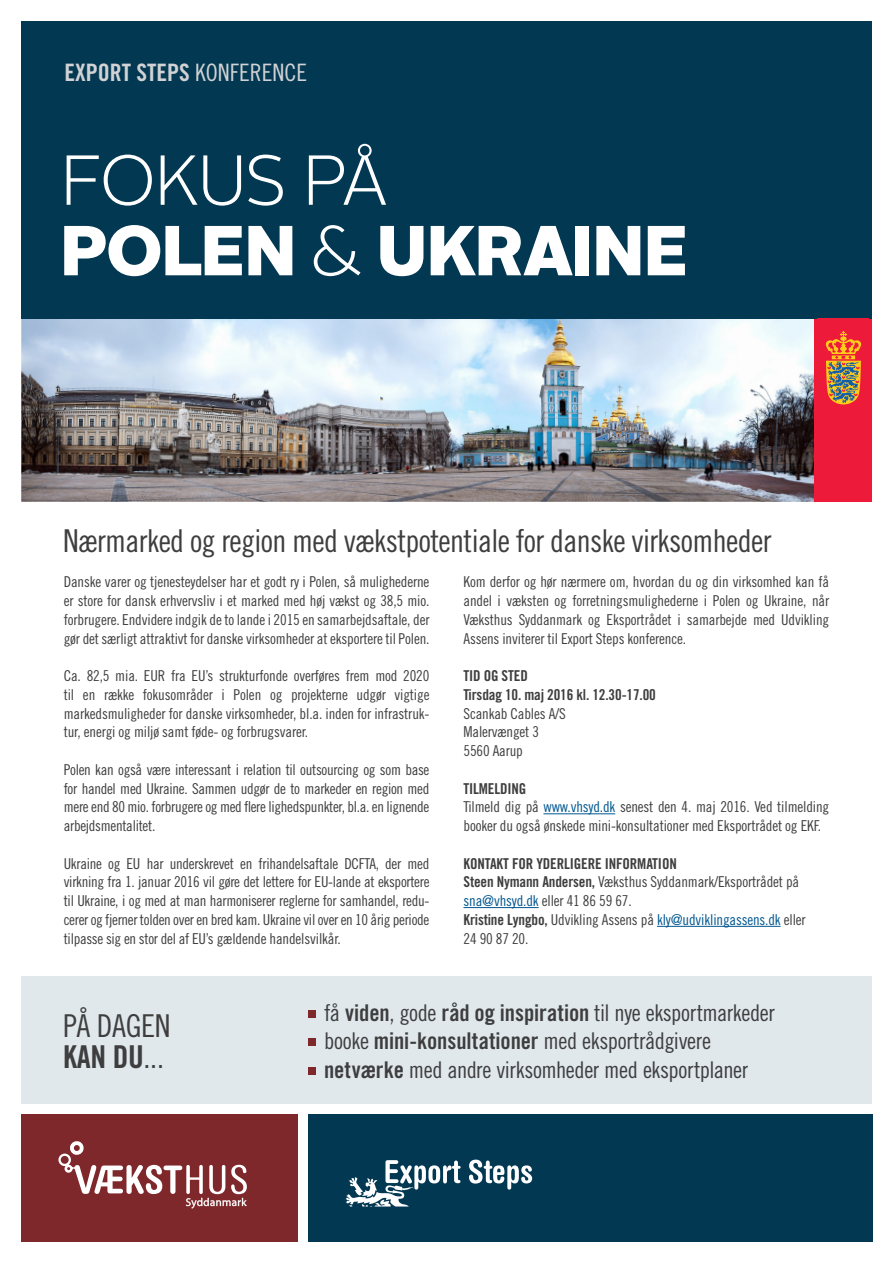
<style>
.page{position:relative;width:893px;height:1263px;background:#fff}
.page>*{position:absolute;margin:0;border:0;box-sizing:border-box;transform-origin:0 0}
.t1{font:900 70.5px/70.5px "Alright Sans";letter-spacing:-.015em;color:#fff}
.t2{font:31.5px "Trade Gothic LT Std Cn 18";letter-spacing:-.02em;color:#3e3e3f}
.t3{font:31.5px "Trade Gothic LT Std Bd Cn 20";color:#3e3e3f}
.t4{font:24px "Trade Gothic LT Std Bd Cn 20";color:#d1d2d4}
.t5{font:23.1px/28.7px "Trade Gothic LT Std Cn 18";letter-spacing:-.015em;color:#3e3e3f}
.t6{font:15px/18.8px "Trade Gothic LT Std Cn 18";letter-spacing:-.01em;color:#3e3e3f;text-align:justify}
.t7{font:15px/18.8px "Trade Gothic LT Std Bd Cn 20";letter-spacing:-.01em;color:#3e3e3f}
.s1{font-family:"Trade Gothic LT Std Cn 18"}
.s2{font-weight:300}
.s3{color:#005790}
.s4{font-family:"Trade Gothic LT Std Bd Cn 20"}
</style>
<div class="page">
<img style="left:21px;top:319px;width:793px;height:183px">
<div style="left:308px;top:1114px;width:277px;height:128px;background:#033852"></div>
<div style="left:21px;top:1114px;width:277px;height:128px;background:#7f282b"></div>
<svg style="left:58px;top:1141px;width:189px;height:67px"></svg>
<div style="left:21px;top:21px;width:851px;height:298px;background:#033852"></div>
<div style="left:21px;top:976px;width:851px;height:127px;background:#e1e8ec"></div>
<div style="left:308px;top:1010px;width:8px;height:7px;background:#7f282b"></div>
<div style="left:308px;top:1038px;width:8px;height:8px;background:#7f282b"></div>
<div style="left:308px;top:1067px;width:8px;height:7px;background:#7f282b"></div>
<svg style="left:346px;top:1160px;width:115px;height:47px"></svg>
<svg style="left:469px;top:1159px;width:63px;height:30px"></svg>
<div style="left:568px;top:1114px;width:304px;height:127px;background:#033852"></div>
<div style="left:814px;top:319px;width:58px;height:183px;background:#ed1a3a"></div>
<svg style="left:825px;top:331px;width:37px;height:73px"></svg>
<hr style="left:543px;top:813px;width:72px;height:1px;background:#005790">
<hr style="left:463px;top:907px;width:76px;height:1px;background:#005790">
<hr style="left:657px;top:926px;width:124px;height:1px;background:#005790">
<h3 class="t4" style="left:64px;top:58px;width:244px">EXPORT STEPS <span class="s1">KONFERENCE</span></h3>
<h1 class="t1" style="left:60px;top:145px;width:629px"><span class="s2">FOKUS PÅ<br></span>POLEN <span class="s2">&amp;</span> UKRAINE</h1>
<h2 class="t2" style="left:63px;top:522px;width:710px">Nærmarked og region med vækstpotentiale for danske virksomheder</h2>
<p class="t6" style="left:64px;top:572px;width:367px">Danske varer og tjenesteydelser har et godt ry i Polen, så mulighederne er store for dansk erhvervsliv i et marked med høj vækst og 38,5 mio. forbrugere. Endvidere indgik de to lande i 2015 en samarbejdsaftale, der gør det særligt attraktivt for danske virksomheder at eksportere til Polen.</p>
<p class="t6" style="left:64px;top:666px;width:367px">Ca. 82,5 mia. EUR fra EU’s strukturfonde overføres frem mod 2020 til en række fokusområder i Polen og projekterne udgør vigtige markedsmuligheder for danske virksomheder, bl.a. inden for infrastruk&shy;tur, energi og miljø samt føde- og forbrugsvarer.</p>
<p class="t6" style="left:64px;top:760px;width:367px">Polen kan også være interessant i relation til outsourcing og som base for handel med Ukraine. Sammen udgør de to markeder en region med mere end 80 mio. forbrugere og med flere lighedspunkter, bl.a. en lignende arbejdsmentalitet.</p>
<p class="t6" style="left:64px;top:854px;width:367px">Ukraine og EU har underskrevet en frihandelsaftale DCFTA, der med virkning fra 1. januar 2016 vil gøre det lettere for EU-lande at eksportere til Ukraine, i og med at man harmoniserer reglerne for samhandel, redu&shy;cerer og fjerner tolden over en bred kam. Ukraine vil over en 10 årig periode tilpasse sig en stor del af EU’s gældende handelsvilkår.</p>
<p class="t6" style="left:463px;top:572px;width:367px">Kom derfor og hør nærmere om, hvordan du og din virksomhed kan få andel i væksten og forretningsmulighederne i Polen og Ukraine, når Væksthus Syddanmark og Eksportrådet i samarbejde med Udvikling Assens inviterer til Export Steps konference.</p>
<p class="t7" style="left:463px;top:666px;width:194px">TID OG STED<br>Tirsdag 10. maj 2016 kl. 12.30-17.00</p>
<p class="t6" style="left:463px;top:704px;width:104px;text-align:left">Scankab Cables A/S<br>Malervænget 3<br>5560 Aarup</p>
<p class="t7" style="left:463px;top:779px;width:64px">TILMELDING</p>
<p class="t6" style="left:463px;top:797px;width:367px">Tilmeld dig på <span class="s3">www.vhsyd.dk</span> senest den 4. maj 2016. Ved tilmelding booker du også ønskede mini-konsultationer med Eksportrådet og EKF.</p>
<p class="t7" style="left:463px;top:854px;width:215px">KONTAKT FOR YDERLIGERE INFORMATION</p>
<p class="t6" style="left:463px;top:872px;width:344px;text-align:left"><span class="s4">Steen Nymann Andersen,</span> Væksthus Syddanmark/Eksportrådet på <span class="s3">sna@vhsyd.dk</span> eller 41 86 59 67.<br><span class="s4">Kristine Lyngbo,</span> Udvikling Assens på <span class="s3">kly@udviklingassens.dk</span> eller 24 90 87 20.</p>
<h2 class="t2" style="left:63px;top:1007px;width:109px">PÅ DAGEN</h2>
<h2 class="t3" style="left:63px;top:1038px;width:102px">KAN DU<span class="s1">...</span></h2>
<h3 class="t5" style="left:324px;top:998px;width:452px">få <span class="s4">viden</span>, gode <span class="s4">råd og inspiration</span> til nye eksportmarkeder booke <span class="s4">mini-konsultationer</span> med eksportrådgivere <span class="s4">netværke</span> med andre virksomheder med eksportplaner</h3>
</div>
